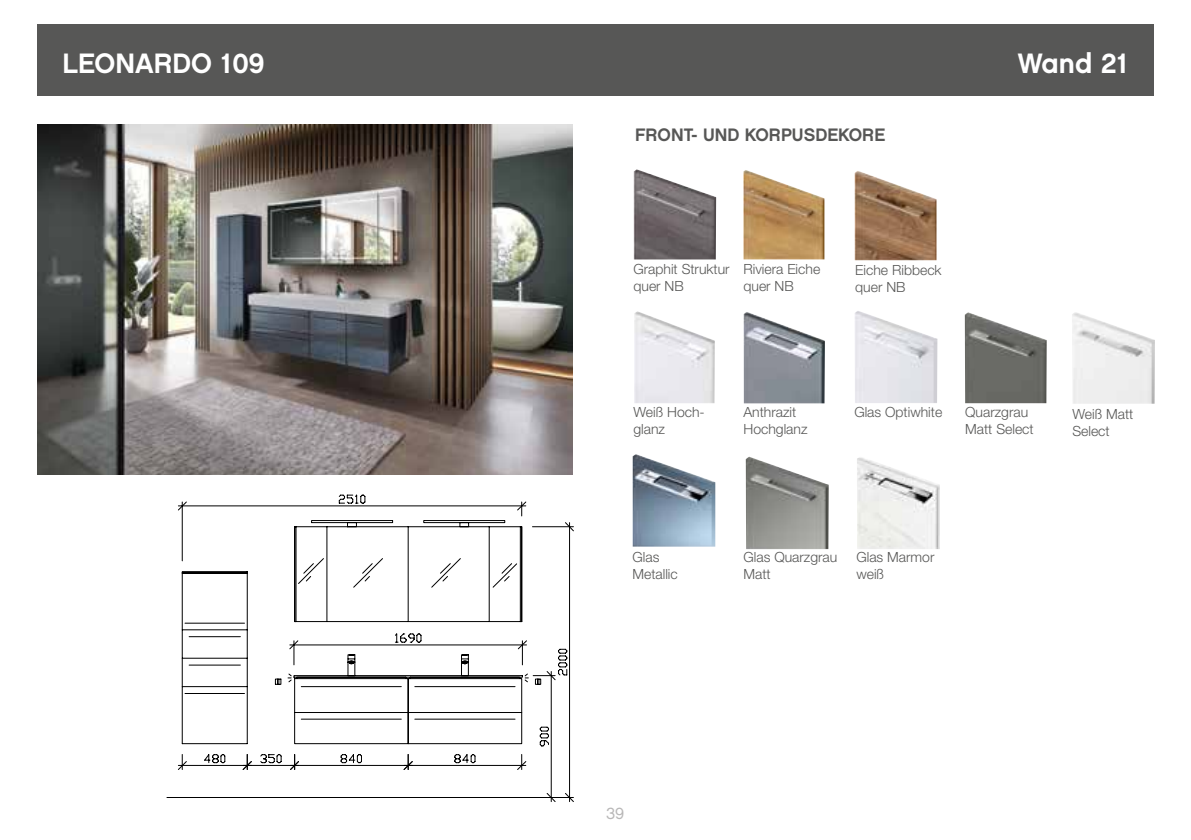
<style>
.page{position:relative;width:1191px;height:840px;background:#fff}
.page>*{position:absolute;margin:0;border:0;box-sizing:border-box;transform-origin:0 0}
.t1{font:28px "Pelipal Chalet";color:#fff}
.t2{font:18px "Chalet New York Nineteen Eighty";color:#575756}
.t3{font:16px "Chalet London Nineteen Sixty";color:#b9b8b8}
.t4{font:300 14px/16.8px "Helvetica Neue LT Std";color:#575756}
</style>
<div class="page">
<div style="left:37px;top:24px;width:1116px;height:72px;background:#575756"></div>
<img style="left:37px;top:125px;width:536px;height:349px">
<img style="left:854px;top:171px;width:82px;height:89px">
<img style="left:634px;top:169px;width:82px;height:90px">
<img style="left:634px;top:311px;width:81px;height:92px">
<img style="left:743px;top:312px;width:82px;height:91px">
<img style="left:1072px;top:312px;width:82px;height:91px">
<img style="left:632px;top:454px;width:83px;height:92px">
<img style="left:743px;top:170px;width:81px;height:89px">
<img style="left:964px;top:312px;width:82px;height:91px">
<img style="left:855px;top:311px;width:82px;height:92px">
<img style="left:745px;top:456px;width:83px;height:92px">
<img style="left:857px;top:457px;width:83px;height:91px">
<svg style="left:365px;top:500px;width:162px;height:10px"></svg>
<svg style="left:178px;top:494px;width:187px;height:27px"></svg>
<svg style="left:177px;top:521px;width:397px;height:281px"></svg>
<h1 class="t1" style="left:62px;top:46px;width:35px">LEONAR</h1>
<h1 class="t1" style="left:172px;top:46px;width:94px">DO 109</h1>
<h1 class="t1" style="left:1017px;top:46px;width:112px">WAND 21</h1>
<p class="t2" style="left:635px;top:123px;width:252px">FRONT- UND KORPUSDEKORE</p>
<p class="t4" style="left:633px;top:260px;width:98px">Graphit Struktur quer NB</p>
<p class="t4" style="left:743px;top:260px;width:78px">Riviera Eiche quer NB</p>
<p class="t4" style="left:855px;top:261px;width:88px">Eiche Ribbeck quer NB</p>
<p class="t4" style="left:633px;top:403px;width:73px">Weiß Hoch&shy;glanz</p>
<p class="t4" style="left:1072px;top:405px;width:62px">Weiß Matt<br>Select</p>
<p class="t4" style="left:743px;top:403px;width:66px">Anthrazit<br>Hochglanz</p>
<p class="t4" style="left:854px;top:403px;width:89px">Glas Optiwhite</p>
<p class="t4" style="left:965px;top:403px;width:70px">Quarzgrau<br>Matt Select</p>
<p class="t4" style="left:632px;top:548px;width:47px">Glas<br>Metallic</p>
<p class="t4" style="left:743px;top:548px;width:95px">Glas Quarzgrau<br>Matt</p>
<p class="t4" style="left:856px;top:548px;width:80px">Glas Marmor weiß</p>
<p class="t3" style="left:606px;top:802px;width:20px">39</p>
</div>
